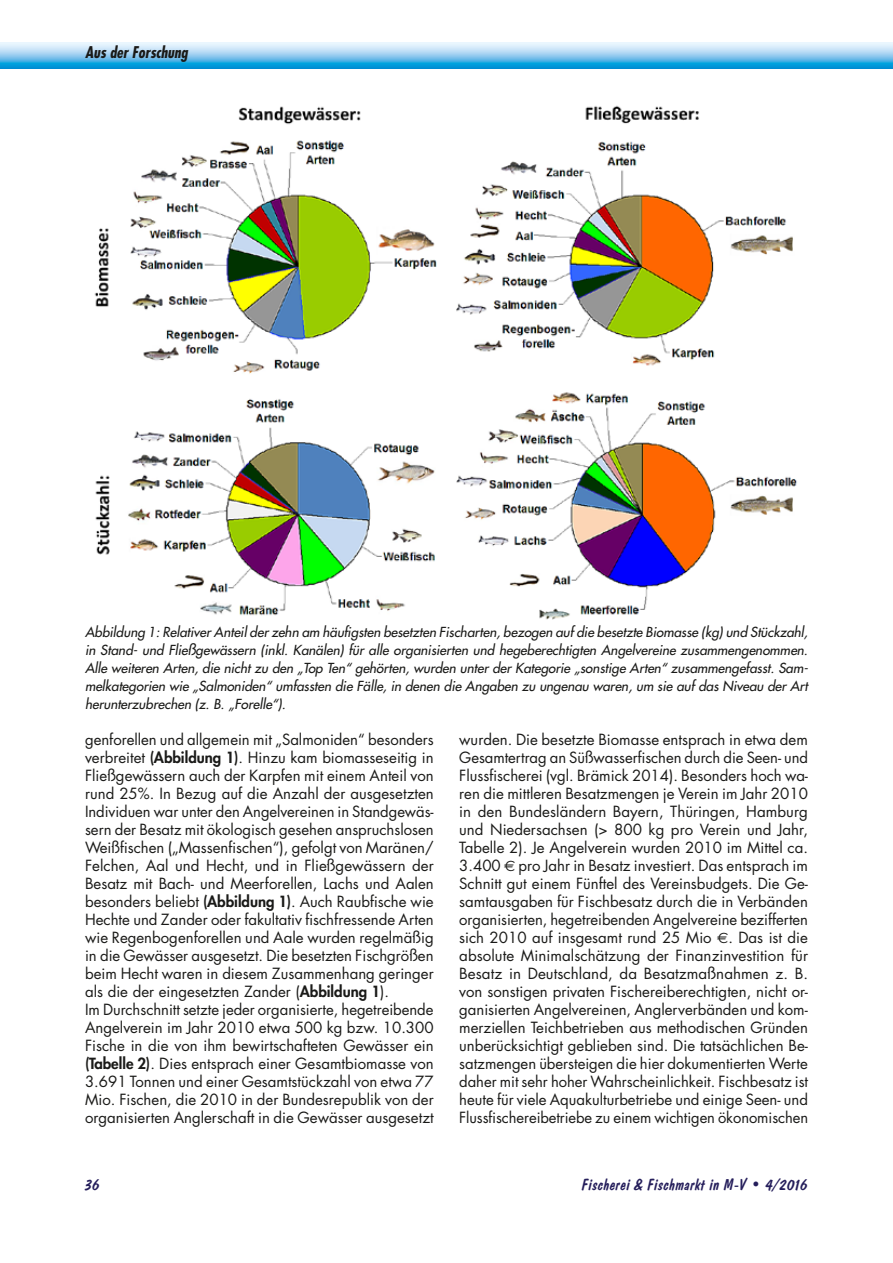
<style>
.page{position:relative;width:893px;height:1263px;background:#fff}
.page>*{position:absolute;margin:0;border:0;box-sizing:border-box;transform-origin:0 0}
.t1{font:16.5px "Dom Diagonal BT";letter-spacing:.02em;color:#251e5b}
.t2{font:italic 700 condensed 15.75px "Futura";color:#1a1a18}
.t3{font:15px/18px "Futura";color:#1a1a18}
.t4{font:italic 13.5px/18px "Futura";color:#1a1a18;text-align:justify}
.s1{font-weight:800}
.s2{font-family:"Euro Sans"}
</style>
<div class="page">
<svg style="left:0;top:43px;width:893px;height:25px;background:#80c7ed"></svg>
<img style="left:94px;top:105px;width:703px;height:515px">
<p class="t2" style="left:85px;top:42px;width:104px">Aus der Forschung</p>
<p class="t4" style="left:85px;top:622px;width:724px">Abbildung 1: Relativer Anteil der zehn am häufigsten besetzten Fischarten, bezogen auf die besetzte Biomasse (kg) und Stückzahl, in Stand- und Fließgewässern (inkl. Kanälen) für alle organisierten und hegeberechtigten Angelvereine zusammengenommen.<br>Alle weiteren Arten, die nicht zu den „Top Ten“ gehörten, wurden unter der Kategorie „sonstige Arten“ zusammengefasst. Sam&shy;melkategorien wie „Salmoniden“ umfassten die Fälle, in denen die Angaben zu ungenau waren, um sie auf das Niveau der Art herunterzubrechen (z. B. „Forelle“).</p>
<p class="t3" style="left:85px;top:730px;width:350px">genforellen und allgemein mit „Salmoniden“ besonders verbreitet <span class="s1">(Abbildung 1)</span>. Hinzu kam biomasseseitig in Fließgewässern auch der Karpfen mit einem Anteil von rund 25%. In Bezug auf die Anzahl der ausgesetzten Individuen war unter den Angelvereinen in Standgewäs&shy;sern der Besatz mit ökologisch gesehen anspruchslosen Weißfischen („Massenfischen“), gefolgt von Maränen/ Felchen, Aal und Hecht, und in Fließgewässern der Besatz mit Bach- und Meerforellen, Lachs und Aalen besonders beliebt <span class="s1">(Abbildung 1)</span>. Auch Raubfische wie Hechte und Zander oder fakultativ fischfressende Arten wie Regenbogenforellen und Aale wurden regelmäßig in die Gewässer ausgesetzt. Die besetzten Fischgrößen beim Hecht waren in diesem Zusammenhang geringer als die der eingesetzten Zander (<span class="s1">Abbildung 1</span>).<br>Im Durchschnitt setzte jeder organisierte, hegetreibende Angelverein im Jahr 2010 etwa 500 kg bzw. 10.300<br>Fische in die von ihm bewirtschafteten Gewässer ein <span class="s1">(Tabelle 2)</span>. Dies entsprach einer Gesamtbiomasse von 3.691 Tonnen und einer Gesamtstückzahl von etwa 77<br>Mio. Fischen, die 2010 in der Bundesrepublik von der organisierten Anglerschaft in die Gewässer ausgesetzt</p>
<p class="t3" style="left:459px;top:730px;width:350px;text-align:justify">wurden. Die besetzte Biomasse entsprach in etwa dem Gesamtertrag an Süßwasserfischen durch die Seen- und Flussfischerei (vgl. Brämick 2014). Besonders hoch wa&shy;ren die mittleren Besatzmengen je Verein im Jahr 2010 in den Bundesländern Bayern, Thüringen, Hamburg und Niedersachsen (&gt; 800 kg pro Verein und Jahr, Tabelle 2). Je Angelverein wurden 2010 im Mittel ca.<br>3.400 <span class="s2">€</span> pro Jahr in Besatz investiert. Das entsprach im Schnitt gut einem Fünftel des Vereinsbudgets. Die Ge&shy;samtausgaben für Fischbesatz durch die in Verbänden organisierten, hegetreibenden Angelvereine bezifferten sich 2010 auf insgesamt rund 25 Mio <span class="s2">€</span>. Das ist die absolute Minimalschätzung der Finanzinvestition für Besatz in Deutschland, da Besatzmaßnahmen z. B. von sonstigen privaten Fischereiberechtigten, nicht or&shy;ganisierten Angelvereinen, Anglerverbänden und kom&shy;merziellen Teichbetrieben aus methodischen Gründen unberücksichtigt geblieben sind. Die tatsächlichen Be&shy;satzmengen übersteigen die hier dokumentierten Werte daher mit sehr hoher Wahrscheinlichkeit. Fischbesatz ist heute für viele Aquakulturbetriebe und einige Seen- und Flussfischereibetriebe zu einem wichtigen ökonomischen</p>
<p class="t1" style="left:85px;top:1174px;width:17px">36</p>
<p class="t1" style="left:582px;top:1174px;width:227px">Fischerei &amp; Fischmarkt in M-V • 4/2016</p>
</div>
